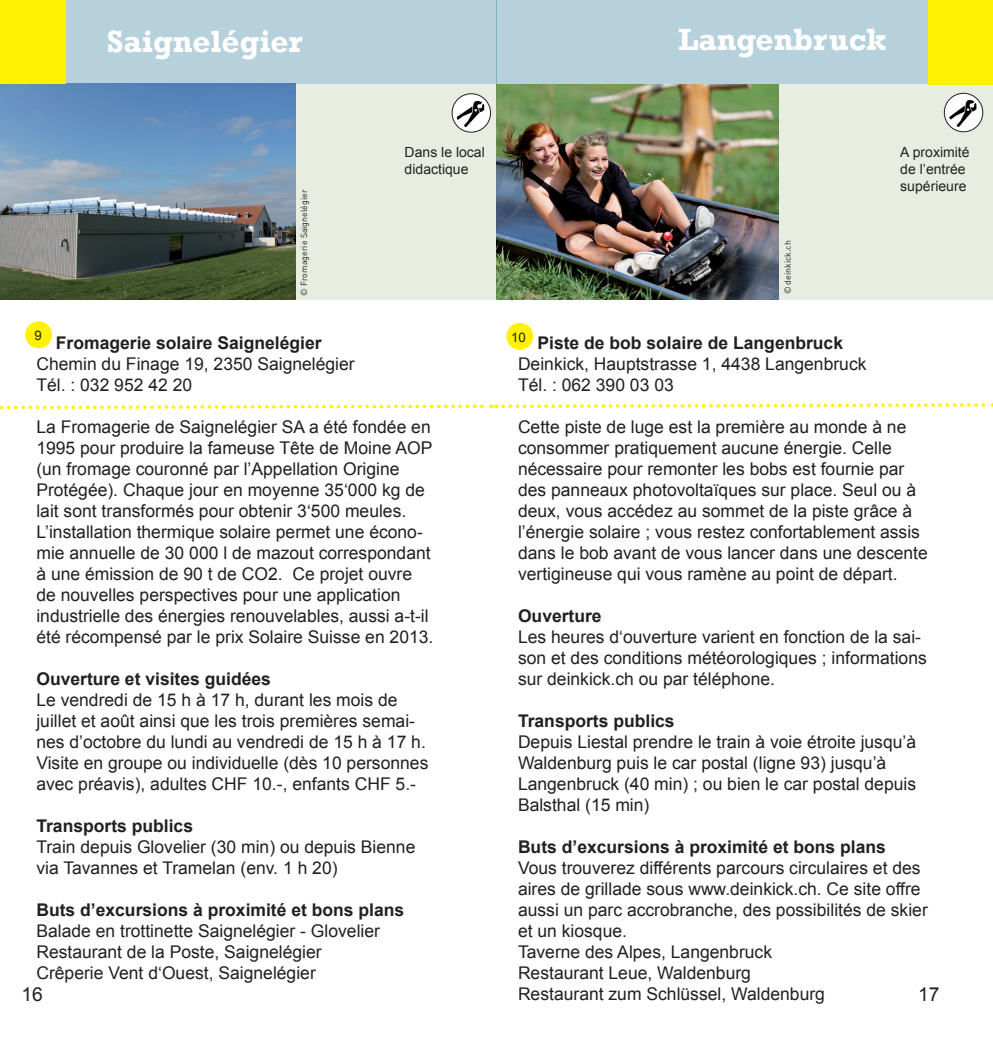
<style>
.page{position:relative;width:993px;height:1042px;background:#fff}
.page>*{position:absolute;margin:0;border:0;box-sizing:border-box;transform-origin:0 0}
.t1{font:700 31.5px "Rockwell";color:#fff}
.t2{font:19.25px "Arial";color:#231f20}
.t3{font:17.5px/21px "Arial";color:#231f20}
.t4{font:700 17.5px "Arial";color:#231f20}
.t5{font:14px/16.8px "Arial";color:#231f20}
.t6{font:13.12px "Arial";color:#231f20}
.t7{font:8.75px "DINOT";color:#231f20}
</style>
<div class="page">
<div style="left:0;top:84px;width:992px;height:216px;background:#e8ede2"></div>
<div style="left:0;top:0;width:496px;height:84px;background:#b6d1dc"></div>
<img style="left:0;top:83px;width:295px;height:216px">
<div style="left:496px;top:0;width:496px;height:84px;background:#b6d1dc"></div>
<img style="left:496px;top:84px;width:282px;height:216px">
<div style="left:0;top:0;width:65px;height:83px;background:#fff101"></div>
<div style="left:928px;top:0;width:64px;height:84px;background:#fff101"></div>
<svg style="left:0;top:403px;width:993px;height:7px"></svg>
<div style="left:25px;top:321px;width:27px;height:27px;background:#fff101;border-radius:50%"></div>
<div style="left:506px;top:323px;width:27px;height:27px;background:#fff101;border-radius:50%"></div>
<div style="left:452px;top:94px;width:38px;height:38px;background:#fff;border-radius:50%"></div>
<img style="left:457px;top:100px;width:27px;height:27px">
<div style="left:451px;top:93px;width:39px;height:39px;border:1px solid #231f20;border-radius:50%"></div>
<svg style="left:943px;top:93px;width:39px;height:39px"></svg>
<img style="left:948px;top:100px;width:28px;height:27px">
<div style="left:943px;top:93px;width:39px;height:39px;border:1px solid #231f20;border-radius:50%"></div>
<h1 class="t1" style="left:107px;top:22px;width:197px">Saignelégier</h1>
<p class="t7" style="left:298px;top:296px;width:107px;rotate:-90deg">© Fromagerie Saignelégier</p>
<p class="t5" style="left:404px;top:144px;width:82px">Dans le local didactique</p>
<h1 class="t1" style="left:678px;top:21px;width:210px">Langenbruck</h1>
<p class="t7" style="left:781px;top:294px;width:55px;rotate:-90deg">© deinkick.ch</p>
<p class="t5" style="left:900px;top:144px;width:71px">A proximité de l’entrée supérieure</p>
<p class="t6" style="left:35px;top:327px;width:9px">9</p>
<p class="t6" style="left:511px;top:329px;width:16px">10</p>
<p class="t4" style="left:56px;top:331px;width:267px">Fromagerie solaire Saignelégier</p>
<p class="t3" style="left:36px;top:353px;width:320px">Chemin du Finage 19, 2350 Saignelégier<br>Tél. : 032 952 42 20</p>
<p class="t3" style="left:36px;top:416px;width:398px">La Fromagerie de Saignelégier SA a été fondée en 1995 pour produire la fameuse Tête de Moine AOP (un fromage couronné par l’Appellation Origine Protégée). Chaque jour en moyenne 35‘000 kg de lait sont transformés pour obtenir 3‘500 meules.<br>L’installation thermique solaire permet une écono&shy;mie annuelle de 30 000 l de mazout correspondant à une émission de 90 t de CO2. Ce projet ouvre de nouvelles perspectives pour une application industrielle des énergies renouvelables, aussi a-t-il été récompensé par le prix Solaire Suisse en 2013.</p>
<p class="t4" style="left:36px;top:667px;width:236px">Ouverture et visites guidées</p>
<p class="t3" style="left:36px;top:689px;width:393px">Le vendredi de 15 h à 17 h, durant les mois de juillet et août ainsi que les trois premières semai&shy;nes d’octobre du lundi au vendredi de 15 h à 17 h.<br>Visite en groupe ou individuelle (dès 10 personnes avec préavis), adultes CHF 10.-, enfants CHF 5.-</p>
<p class="t4" style="left:36px;top:814px;width:158px">Transports publics</p>
<p class="t3" style="left:36px;top:836px;width:380px">Train depuis Glovelier (30 min) ou depuis Bienne via Tavannes et Tramelan (env. 1 h 20)</p>
<p class="t4" style="left:36px;top:898px;width:369px">Buts d’excursions à proximité et bons plans</p>
<p class="t3" style="left:36px;top:920px;width:345px">Balade en trottinette Saignelégier - Glovelier<br>Restaurant de la Poste, Saignelégier<br>Crêperie Vent d‘Ouest, Saignelégier</p>
<p class="t2" style="left:21px;top:982px;width:23px">16</p>
<p class="t4" style="left:537px;top:331px;width:307px">Piste de bob solaire de Langenbruck</p>
<p class="t3" style="left:518px;top:353px;width:350px">Deinkick, Hauptstrasse 1, 4438 Langenbruck<br>Tél. : 062 390 03 03</p>
<p class="t3" style="left:518px;top:416px;width:411px">Cette piste de luge est la première au monde à ne consommer pratiquement aucune énergie. Celle nécessaire pour remonter les bobs est fournie par des panneaux photovoltaïques sur place. Seul ou à deux, vous accédez au sommet de la piste grâce à l’énergie solaire ; vous restez confortablement assis dans le bob avant de vous lancer dans une descente vertigineuse qui vous ramène au point de départ.</p>
<p class="t4" style="left:518px;top:604px;width:85px">Ouverture</p>
<p class="t3" style="left:518px;top:626px;width:410px">Les heures d‘ouverture varient en fonction de la sai&shy;son et des conditions météorologiques ; informations sur deinkick.ch ou par téléphone.</p>
<p class="t4" style="left:518px;top:709px;width:158px">Transports publics</p>
<p class="t3" style="left:518px;top:731px;width:399px">Depuis Liestal prendre le train à voie étroite jusqu’à Waldenburg puis le car postal (ligne 93) jusqu’à Langenbruck (40 min) ; ou bien le car postal depuis Balsthal (15 min)</p>
<p class="t4" style="left:518px;top:835px;width:369px">Buts d’excursions à proximité et bons plans</p>
<p class="t3" style="left:518px;top:857px;width:411px">Vous trouverez différents parcours circulaires et des aires de grillade sous www.deinkick.ch. Ce site offre aussi un parc accrobranche, des possibilités de skier et un kiosque.<br>Taverne des Alpes, Langenbruck<br>Restaurant Leue, Waldenburg<br>Restaurant zum Schlüssel, Waldenburg</p>
<p class="t2" style="left:917px;top:982px;width:23px">17</p>
</div>
